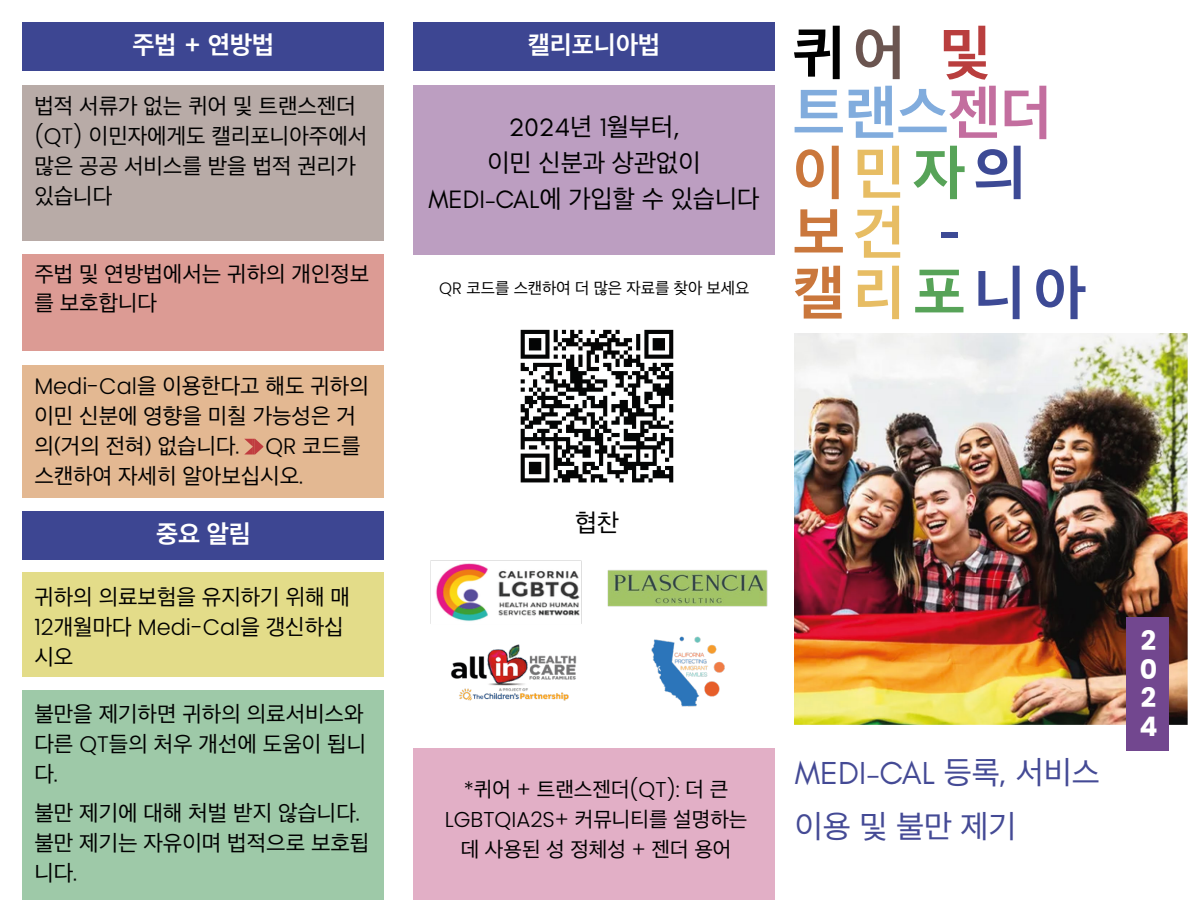
<style>
.page{position:relative;width:1188px;height:918px;background:#fff}
.page>*{position:absolute;margin:0;border:0;box-sizing:border-box;transform-origin:0 0}
.t1{font:700 60px/60px "Apple SD Gothic Neo";letter-spacing:.14em;color:#3d4a95}
.t2{font:32.4px "Glacial Indifference";color:#444a95}
.t3{font:32.4px "Apple SD Gothic Neo";color:#444a95}
.t4{font:700 26.85px/28.5px "Poppins";color:#fff;text-align:justify}
.t5{font:25.65px/36px "Apple SD Gothic Neo";color:#000;text-align:center}
.t6{font:25.65px "Glacial Indifference";color:#000}
.t7{font:700 25.5px "Apple SD Gothic Neo";color:#fff}
.t8{font:25.5px "Apple SD Gothic Neo";color:#000}
.t9{font:22.5px/30px "Apple SD Gothic Neo";color:#000}
.t10{font:300 22.5px "Poppins";color:#000}
.t11{font:21.45px "Apple SD Gothic Neo";color:#000}
.t12{font:300 21.45px "Poppins";color:#000}
.t13{font:16.5px "Apple SD Gothic Neo";color:#000}
.s1{font-family:"Poppins";font-weight:500}
.s2{font-family:"Poppins";font-weight:300}
.s3{font-family:"Apple SD Gothic Neo";font-weight:400}
.s4{font-family:"Apple SD Gothic Neo"}
.s5{font-family:"Glacial Indifference"}
.s6{color:#000}
.s7{color:#6b5550}
.s8{color:#b93e3e}
.s9{color:#81acdd}
.s10{color:#c36e9f}
.s11{color:#ca773c}
.s12{color:#e7bd64}
.s13{color:#57a358}
</style>
<div class="page">
<img style="left:795px;top:333px;width:393px;height:392px">
<div style="left:1126px;top:617px;width:43px;height:134px;background:#72478f"></div>
<div style="left:23px;top:23px;width:361px;height:48px;background:#3d4692"></div>
<div style="left:23px;top:511px;width:361px;height:48px;background:#3d4692"></div>
<div style="left:23px;top:572px;width:361px;height:105px;background:#e3dc89"></div>
<div style="left:23px;top:690px;width:361px;height:210px;background:#9ec9a8"></div>
<div style="left:23px;top:85px;width:361px;height:156px;background:#b8aba7"></div>
<div style="left:413px;top:85px;width:362px;height:170px;background:#bc9ec1"></div>
<div style="left:413px;top:748px;width:362px;height:152px;background:#e2afc6"></div>
<div style="left:23px;top:255px;width:361px;height:96px;background:#dc9b94"></div>
<div style="left:23px;top:365px;width:361px;height:133px;background:#e3b892"></div>
<div style="left:413px;top:23px;width:362px;height:48px;background:#3d4692"></div>
<svg style="left:520px;top:329px;width:154px;height:154px"></svg>
<img style="left:430px;top:560px;width:152px;height:64px">
<img style="left:607px;top:570px;width:161px;height:37px">
<img style="left:450px;top:644px;width:127px;height:57px">
<img style="left:651px;top:636px;width:74px;height:71px">
<svg style="left:244px;top:439px;width:19px;height:16px"></svg>
<p class="t7" style="left:133px;top:31px;width:143px">주법 <span class="s1">+</span> 연방법</p>
<p class="t9" style="left:34px;top:92px;width:334px">법적 서류가 없는 퀴어 및 트랜스젠더 <span class="s2">(QT)</span> 이민자에게도 캘리포니아주에서 많은 공공 서비스를 받을 법적 권리가 있습니다</p>
<p class="t9" style="left:34px;top:260px;width:337px">주법 및 연방법에서는 귀하의 개인정보 를 보호합니다</p>
<p class="t9" style="left:34px;top:372px;width:336px"><span class="s2">Medi-Cal</span>을 이용한다고 해도 귀하의 이민 신분에 영향을 미칠 가능성은 거 의(거의 전혀) 없습니다. <span class="s2">QR</span> 코드를 스캔하여 자세히 알아보십시오.</p>
<p class="t7" style="left:156px;top:520px;width:96px">중요 알림</p>
<p class="t9" style="left:34px;top:584px;width:317px">귀하의 의료보험을 유지하기 위해 매</p>
<p class="t10" style="left:34px;top:614px;width:311px">12<span class="s3">개월마다</span> Medi-Cal<span class="s3">을 갱신하십</span></p>
<p class="t9" style="left:34px;top:644px;width:40px">시오</p>
<p class="t9" style="left:34px;top:700px;width:333px;text-align:justify">불만을 제기하면 귀하의 의료서비스와 다른 <span class="s2">QT</span>들의 처우 개선에 도움이 됩니 다.</p>
<p class="t9" style="left:34px;top:800px;width:337px">불만 제기에 대해 처벌 받지 않습니다. 불만 제기는 자유이며 법적으로 보호됩 니다.</p>
<p class="t7" style="left:528px;top:31px;width:134px">캘리포니아법</p>
<p class="t6" style="left:509px;top:113px;width:172px">2024<span class="s4">년</span> 1<span class="s4">월부터</span>,</p>
<p class="t5" style="left:429px;top:147px;width:332px">이민 신분과 상관없이<br><span class="s5">MEDI-CAL</span>에 가입할 수 있습니다</p>
<p class="t13" style="left:439px;top:279px;width:312px"><span class="s2">QR</span> 코드를 스캔하여 더 많은 자료를 찾아 보세요</p>
<h1 class="t1" style="left:793px;top:26px;width:295px"><span class="s6">퀴</span><span class="s7">어</span> <span class="s8">및 </span><span class="s9">트랜스</span><span class="s10">젠더 </span><span class="s11">이</span><span class="s12">민</span><span class="s13">자</span>의 <span class="s11">보</span><span class="s12">건</span> - <span class="s11">캘</span><span class="s12">리</span><span class="s13">포</span>니아</h1>
<p class="t8" style="left:575px;top:509px;width:46px">협찬</p>
<p class="t11" style="left:464px;top:777px;width:266px"><span class="s2">*</span>퀴어 <span class="s2">+</span> 트랜스젠더<span class="s2">(QT):</span> 더 큰</p>
<p class="t12" style="left:445px;top:807px;width:304px">LGBTQIA2S+ <span class="s3">커뮤니티를 설명하는</span></p>
<p class="t11" style="left:461px;top:837px;width:272px">데 사용된 성 정체성 <span class="s2">+</span> 젠더 용어</p>
<h2 class="t2" style="left:795px;top:755px;width:306px">MEDI-CAL <span class="s4">등록, 서비스</span></h2>
<h2 class="t3" style="left:795px;top:809px;width:223px">이용 및 불만 제기</h2>
<p class="t4" style="left:1139px;top:627px;width:20px">2<br>0<br>2<br>4</p>
</div>
